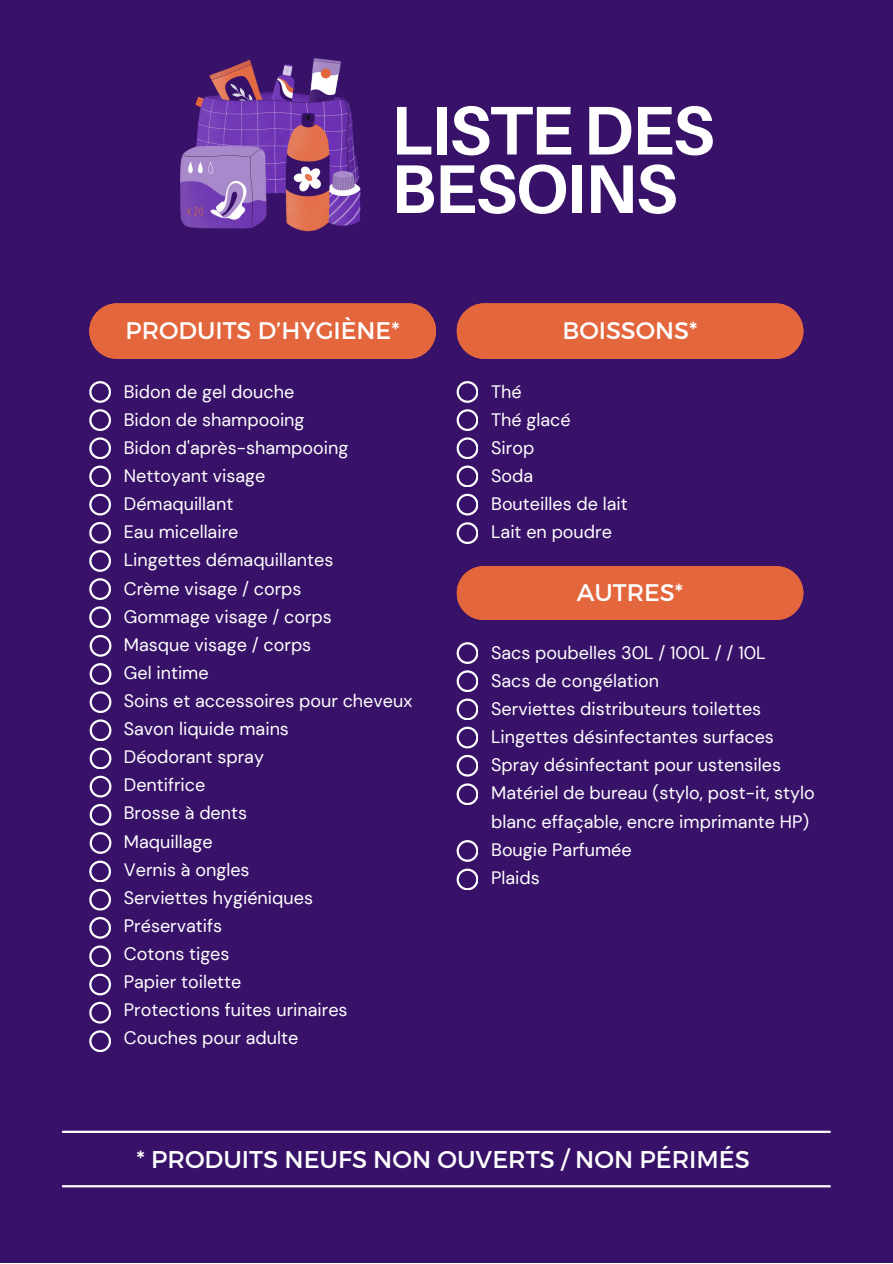
<style>
.page{position:relative;width:893px;height:1264px;background:#fff}
.page>*{position:absolute;margin:0;border:0;box-sizing:border-box;transform-origin:0 0}
.t1{font:700 69px/58.5px "Aileron";letter-spacing:-.025em;color:#fff}
.t2{font:24.15px "Montserrat";color:#fff}
.t3{font:24px "Montserrat";color:#fff}
.t4{font:24px "Montserrat";color:#feffff}
.t5{font:18px/28px "DM Sans";color:#fff}
</style>
<div class="page">
<div style="left:0;top:0;width:892px;height:1262px;background:#381269"></div>
<div style="left:89px;top:303px;width:346px;height:55px;background:#e3663d"></div>
<div style="left:456px;top:303px;width:347px;height:55px;background:#e3663d"></div>
<div style="left:456px;top:566px;width:347px;height:54px;background:#e3663d"></div>
<svg style="left:89px;top:381px;width:22px;height:21px"></svg>
<svg style="left:456px;top:381px;width:22px;height:21px"></svg>
<svg style="left:456px;top:642px;width:22px;height:21px"></svg>
<svg style="left:89px;top:409px;width:22px;height:21px"></svg>
<svg style="left:456px;top:409px;width:22px;height:21px"></svg>
<svg style="left:456px;top:670px;width:22px;height:21px"></svg>
<svg style="left:89px;top:437px;width:22px;height:22px"></svg>
<svg style="left:456px;top:437px;width:22px;height:22px"></svg>
<svg style="left:456px;top:698px;width:22px;height:22px"></svg>
<svg style="left:89px;top:465px;width:22px;height:22px"></svg>
<svg style="left:456px;top:465px;width:22px;height:22px"></svg>
<svg style="left:456px;top:726px;width:22px;height:22px"></svg>
<svg style="left:89px;top:493px;width:22px;height:22px"></svg>
<svg style="left:456px;top:493px;width:22px;height:22px"></svg>
<svg style="left:456px;top:754px;width:22px;height:22px"></svg>
<hr style="left:63px;top:1130px;width:766px;height:2px;background:#fff">
<svg style="left:89px;top:522px;width:22px;height:21px"></svg>
<svg style="left:89px;top:550px;width:22px;height:21px"></svg>
<svg style="left:89px;top:578px;width:22px;height:21px"></svg>
<svg style="left:89px;top:606px;width:22px;height:21px"></svg>
<hr style="left:63px;top:1185px;width:766px;height:2px;background:#fff">
<svg style="left:90px;top:635px;width:21px;height:21px"></svg>
<svg style="left:90px;top:663px;width:21px;height:21px"></svg>
<svg style="left:90px;top:691px;width:21px;height:21px"></svg>
<svg style="left:90px;top:719px;width:21px;height:21px"></svg>
<svg style="left:90px;top:747px;width:21px;height:22px"></svg>
<svg style="left:90px;top:775px;width:21px;height:22px"></svg>
<svg style="left:90px;top:804px;width:21px;height:21px"></svg>
<svg style="left:90px;top:832px;width:21px;height:21px"></svg>
<svg style="left:89px;top:860px;width:22px;height:22px"></svg>
<svg style="left:89px;top:888px;width:22px;height:22px"></svg>
<svg style="left:89px;top:917px;width:22px;height:21px"></svg>
<svg style="left:89px;top:945px;width:22px;height:21px"></svg>
<svg style="left:89px;top:973px;width:22px;height:22px"></svg>
<svg style="left:89px;top:1001px;width:22px;height:22px"></svg>
<svg style="left:456px;top:783px;width:22px;height:21px"></svg>
<svg style="left:456px;top:840px;width:22px;height:21px"></svg>
<img style="left:180px;top:58px;width:181px;height:174px">
<svg style="left:89px;top:1030px;width:22px;height:21px"></svg>
<svg style="left:456px;top:522px;width:22px;height:21px"></svg>
<svg style="left:456px;top:868px;width:22px;height:22px"></svg>
<p class="t1" style="left:391px;top:100px;width:325px">LISTE DES<br>BESOINS</p>
<p class="t3" style="left:126px;top:315px;width:275px">PRODUITS D’HYGIÈNE*</p>
<p class="t3" style="left:562px;top:315px;width:137px">BOISSONS*</p>
<p class="t5" style="left:124px;top:377px;width:172px">Bidon de gel douche</p>
<p class="t5" style="left:124px;top:405px;width:182px">Bidon de shampooing</p>
<p class="t5" style="left:124px;top:434px;width:226px">Bidon d'après-shampooing</p>
<p class="t5" style="left:124px;top:462px;width:143px">Nettoyant visage</p>
<p class="t5" style="left:124px;top:490px;width:111px">Démaquillant</p>
<p class="t5" style="left:124px;top:518px;width:116px">Eau micellaire</p>
<p class="t5" style="left:124px;top:546px;width:211px">Lingettes démaquillantes</p>
<p class="t5" style="left:124px;top:574px;width:179px">Crème visage / corps</p>
<p class="t5" style="left:124px;top:602px;width:209px">Gommage visage / corps</p>
<p class="t5" style="left:124px;top:630px;width:189px">Masque visage / corps</p>
<p class="t5" style="left:124px;top:658px;width:86px">Gel intime</p>
<p class="t5" style="left:124px;top:686px;width:290px">Soins et accessoires pour cheveux</p>
<p class="t5" style="left:124px;top:715px;width:167px">Savon liquide mains</p>
<p class="t5" style="left:124px;top:743px;width:142px">Déodorant spray</p>
<p class="t5" style="left:124px;top:771px;width:83px">Dentifrice</p>
<p class="t5" style="left:124px;top:799px;width:125px">Brosse à dents</p>
<p class="t5" style="left:124px;top:827px;width:90px">Maquillage</p>
<p class="t5" style="left:124px;top:855px;width:127px">Vernis à ongles</p>
<p class="t5" style="left:124px;top:883px;width:191px">Serviettes hygiéniques</p>
<p class="t5" style="left:124px;top:911px;width:100px">Préservatifs</p>
<p class="t5" style="left:124px;top:939px;width:107px">Cotons tiges</p>
<p class="t5" style="left:124px;top:967px;width:119px">Papier toilette</p>
<p class="t5" style="left:124px;top:996px;width:225px">Protections fuites urinaires</p>
<p class="t5" style="left:124px;top:1024px;width:176px">Couches pour adulte</p>
<p class="t5" style="left:491px;top:377px;width:32px">Thé</p>
<p class="t5" style="left:491px;top:405px;width:81px">Thé glacé</p>
<p class="t5" style="left:491px;top:434px;width:45px">Sirop</p>
<p class="t5" style="left:491px;top:462px;width:44px">Soda</p>
<p class="t5" style="left:491px;top:490px;width:138px">Bouteilles de lait</p>
<p class="t5" style="left:491px;top:518px;width:122px">Lait en poudre</p>
<p class="t4" style="left:577px;top:577px;width:108px">AUTRES*</p>
<p class="t5" style="left:491px;top:638px;width:276px">Sacs poubelles 30L / 100L / / 10L</p>
<p class="t5" style="left:491px;top:666px;width:169px">Sacs de congélation</p>
<p class="t5" style="left:491px;top:695px;width:271px">Serviettes distributeurs toilettes</p>
<p class="t5" style="left:491px;top:723px;width:284px">Lingettes désinfectantes surfaces</p>
<p class="t5" style="left:491px;top:751px;width:291px">Spray désinfectant pour ustensiles</p>
<p class="t5" style="left:491px;top:779px;width:325px">Matériel de bureau (stylo, post-it, stylo blanc effaçable, encre imprimante HP)</p>
<p class="t5" style="left:491px;top:835px;width:142px">Bougie Parfumée</p>
<p class="t5" style="left:491px;top:863px;width:50px">Plaids</p>
<p class="t2" style="left:136px;top:1143px;width:614px">* PRODUITS NEUFS NON OUVERTS / NON PÉRIMÉS</p>
</div>
